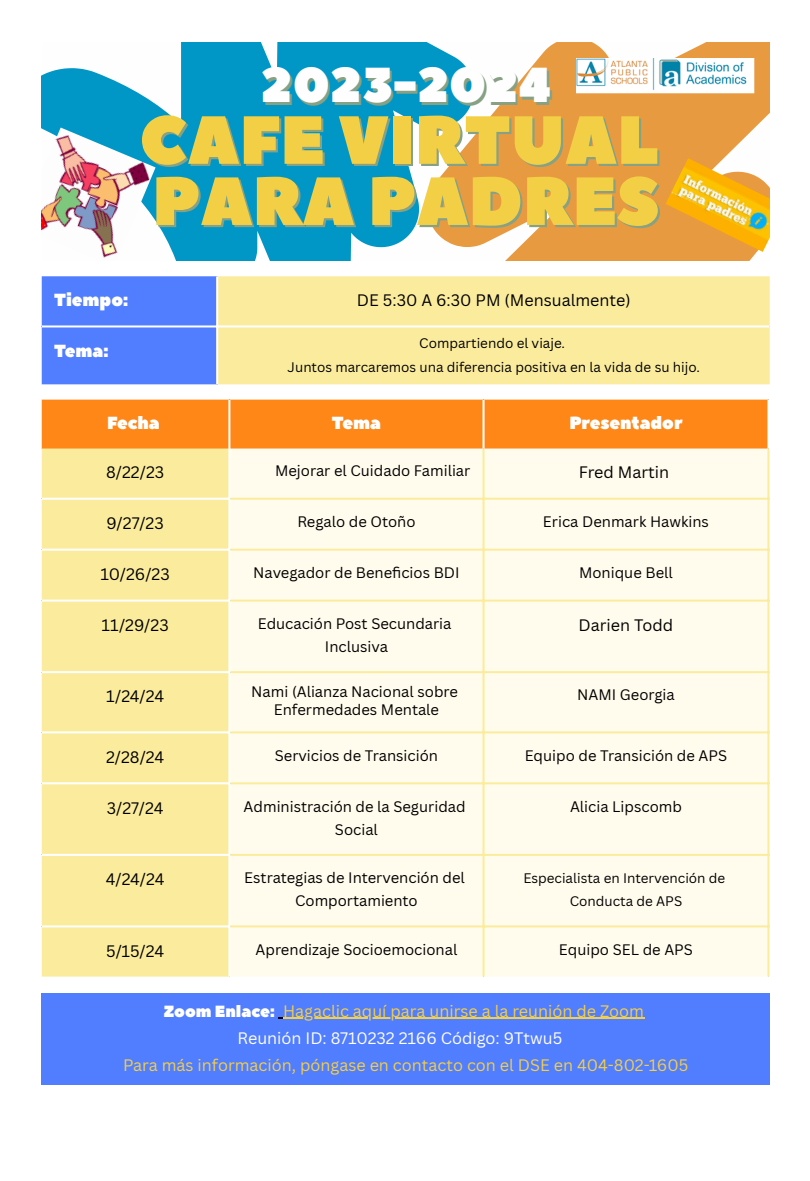
<style>
.page{position:relative;width:810px;height:1181px;background:#fff}
.page>*{position:absolute;margin:0;border:0;box-sizing:border-box;transform-origin:0 0}
.t1{font:67.95px "Peace Sans";color:#f3cf45}
.t2{font:49.05px "Peace Sans";color:#fefeff}
.t3{font:17.55px "Peace Sans";color:#fff}
.t4{font:16.2px "Canva Sans";color:#000}
.t5{font:16.2px "Canva Sans";color:#f3cf45}
.t6{font:16.2px "Canva Sans";color:#fff}
.t7{font:14.85px/23.2px "Canva Sans";color:#000;text-align:center}
.t8{font:13.5px/23.2px "Canva Sans";color:#000;text-align:center}
.s1{font-family:"Peace Sans";color:#fff}
</style>
<div class="page">
<svg style="left:478px;top:42px;width:292px;height:218px;fill:#e89a40"></svg>
<svg style="left:42px;top:42px;width:436px;height:218px;fill:#0097c6"></svg>
<img style="left:42px;top:127px;width:114px;height:133px">
<img style="left:666px;top:158px;width:104px;height:94px">
<img style="left:576px;top:58px;width:179px;height:36px">
<div style="left:42px;top:276px;width:174px;height:108px;background:#517dff"></div>
<div style="left:218px;top:276px;width:552px;height:108px;background:#fbec9d"></div>
<hr style="left:42px;top:325px;width:727px;height:2px;background:#fff">
<div style="left:42px;top:400px;width:725px;height:48px;background:#fe8717"></div>
<div style="left:42px;top:448px;width:186px;height:528px;background:#fbec9d"></div>
<div style="left:230px;top:448px;width:537px;height:528px;background:#fffced"></div>
<hr style="left:228px;top:400px;width:2px;height:576px;background:#fff">
<hr style="left:483px;top:400px;width:2px;height:49px;background:#fff">
<hr style="left:42px;top:497px;width:188px;height:2px;background:#fff">
<hr style="left:42px;top:548px;width:188px;height:2px;background:#fff">
<hr style="left:42px;top:599px;width:188px;height:2px;background:#fff">
<hr style="left:42px;top:671px;width:188px;height:2px;background:#fff">
<hr style="left:42px;top:731px;width:188px;height:2px;background:#fff">
<hr style="left:42px;top:782px;width:188px;height:2px;background:#fff">
<hr style="left:42px;top:853px;width:188px;height:2px;background:#fff">
<hr style="left:42px;top:925px;width:188px;height:2px;background:#fff">
<hr style="left:483px;top:449px;width:2px;height:527px;background:#fbec9d">
<hr style="left:767px;top:449px;width:2px;height:527px;background:#fbec9d">
<hr style="left:230px;top:497px;width:539px;height:2px;background:#fbec9d">
<hr style="left:230px;top:548px;width:539px;height:2px;background:#fbec9d">
<hr style="left:230px;top:599px;width:539px;height:2px;background:#fbec9d">
<hr style="left:230px;top:671px;width:539px;height:2px;background:#fbec9d">
<hr style="left:230px;top:731px;width:539px;height:2px;background:#fbec9d">
<hr style="left:230px;top:782px;width:539px;height:2px;background:#fbec9d">
<hr style="left:230px;top:853px;width:539px;height:2px;background:#fbec9d">
<hr style="left:230px;top:925px;width:539px;height:2px;background:#fbec9d">
<div style="left:42px;top:993px;width:728px;height:91px;background:#517dff"></div>
<hr style="left:283px;top:1017px;width:361px;height:1px;background:#f3cf45">
<p class="t2" style="left:261px;top:53px;width:292px">2023-2024</p>
<p class="t1" style="left:139px;top:95px;width:521px">CAFE VIRTUAL</p>
<p class="t1" style="left:152px;top:156px;width:508px">PARA PADRES</p>
<p class="t3" style="left:54px;top:288px;width:76px">Tiempo:</p>
<p class="t4" style="left:357px;top:288px;width:275px">DE 5:30 A 6:30 PM (Mensualmente)</p>
<p class="t3" style="left:54px;top:339px;width:56px">Tema:</p>
<p class="t8" style="left:419px;top:331px;width:147px">Compartiendo el viaje.</p>
<p class="t8" style="left:288px;top:355px;width:414px">Juntos marcaremos una diferencia positiva en la vida de su hijo.</p>
<p class="t3" style="left:107px;top:411px;width:54px">Fecha</p>
<p class="t3" style="left:332px;top:411px;width:51px">Tema</p>
<p class="t3" style="left:570px;top:411px;width:114px">Presentador</p>
<p class="t4" style="left:106px;top:461px;width:60px">8/22/23</p>
<p class="t7" style="left:275px;top:458px;width:197px">Mejorar el Cuidado Familiar</p>
<p class="t4" style="left:579px;top:461px;width:92px">Fred Martin</p>
<p class="t4" style="left:106px;top:511px;width:59px">9/27/23</p>
<p class="t7" style="left:297px;top:509px;width:120px">Regalo de Otoño</p>
<p class="t7" style="left:543px;top:509px;width:168px">Erica Denmark Hawkins</p>
<p class="t4" style="left:100px;top:562px;width:71px">10/26/23</p>
<p class="t7" style="left:253px;top:560px;width:208px">Navegador de Beneficios BDI</p>
<p class="t7" style="left:579px;top:560px;width:95px">Monique Bell</p>
<p class="t4" style="left:102px;top:613px;width:69px">11/29/23</p>
<p class="t7" style="left:258px;top:611px;width:195px">Educación Post Secundaria<br>Inclusiva</p>
<p class="t4" style="left:579px;top:613px;width:96px">Darien Todd</p>
<p class="t4" style="left:106px;top:685px;width:59px">1/24/24</p>
<p class="t7" style="left:251px;top:683px;width:208px;line-height:17.2px">Nami (Alianza Nacional sobre<br>Enfermedades Mentale</p>
<p class="t7" style="left:577px;top:683px;width:99px">NAMI Georgia</p>
<p class="t4" style="left:106px;top:745px;width:60px">2/28/24</p>
<p class="t7" style="left:275px;top:743px;width:165px">Servicios de Transición</p>
<p class="t7" style="left:525px;top:743px;width:204px">Equipo de Transición de APS</p>
<p class="t4" style="left:107px;top:796px;width:58px">3/27/24</p>
<p class="t7" style="left:244px;top:794px;width:223px">Administración de la Seguridad<br>Social</p>
<p class="t7" style="left:570px;top:794px;width:113px">Alicia Lipscomb</p>
<p class="t4" style="left:106px;top:867px;width:60px">4/24/24</p>
<p class="t7" style="left:244px;top:865px;width:222px">Estrategias de Intervención del<br>Comportamiento</p>
<p class="t8" style="left:523px;top:866px;width:203px">Especialista en Intervención de<br>Conducta de APS</p>
<p class="t4" style="left:106px;top:939px;width:60px">5/15/24</p>
<p class="t7" style="left:256px;top:937px;width:203px">Aprendizaje Socioemocional</p>
<p class="t7" style="left:559px;top:937px;width:136px">Equipo SEL de APS</p>
<h2 class="t5" style="left:163px;top:999px;width:482px"><span class="s1">Zoom Enlace:</span> Hagaclic aquí para unirse a la reunión de Zoom</h2>
<p class="t6" style="left:238px;top:1026px;width:326px">Reunión ID: 8710232 2166 Código: 9Ttwu5</p>
<p class="t5" style="left:123px;top:1053px;width:567px">Para más información, póngase en contacto con el DSE en 404-802-1605</p>
</div>
